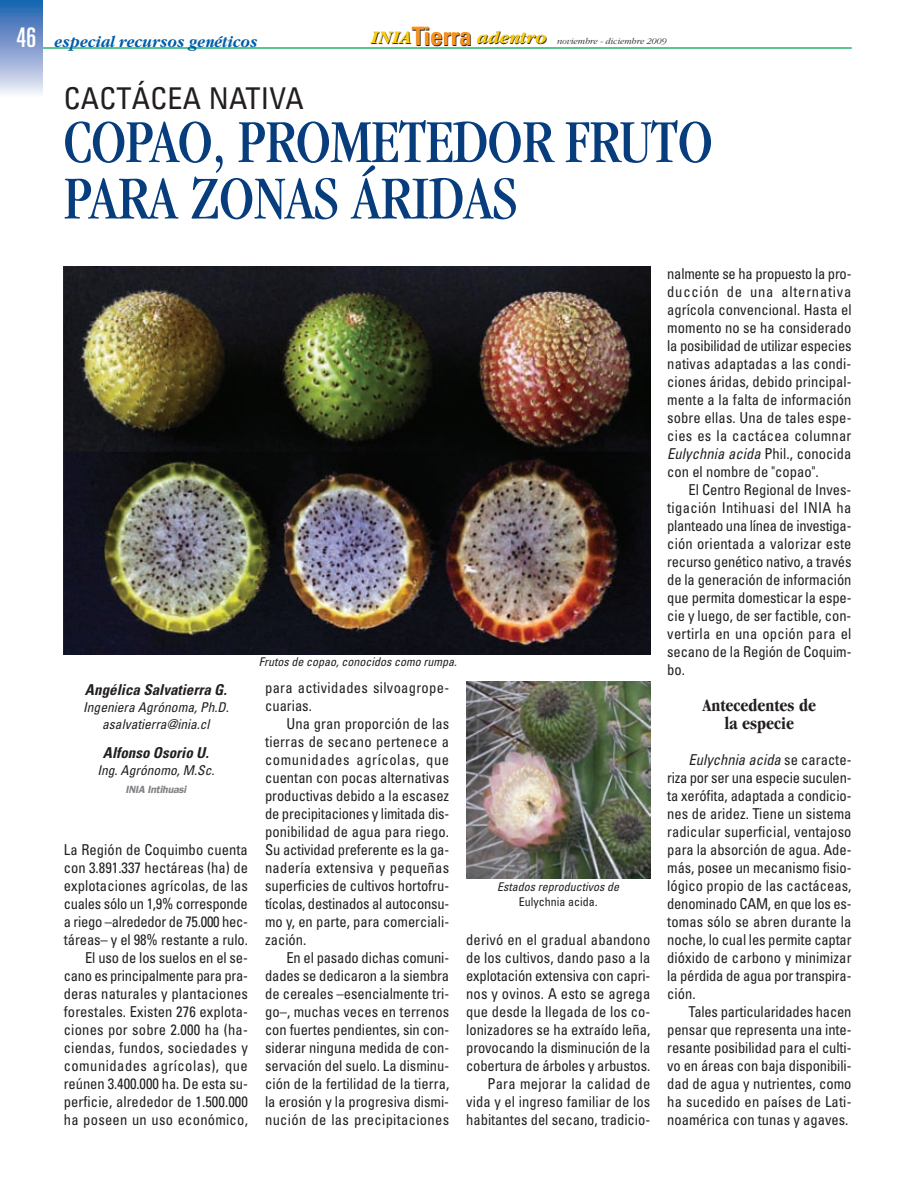
<style>
.page{position:relative;width:915px;height:1191px;background:#fff}
.page>*{position:absolute;margin:0;border:0;box-sizing:border-box;transform-origin:0 0}
.t1{font:condensed 63px/56.4px "Garamond";letter-spacing:-.01em;color:#073d7d}
.t2{font:condensed 30px "Univers";letter-spacing:.01em;color:#231f20}
.t3{font:700 condensed 18px/18px "Garamond";color:#231f20;text-align:center}
.t4{font:italic 700 17.1px "Garamond";color:#015dab;scale:.9 1}
.t5{font:condensed 15px/18px "Univers";letter-spacing:.005em;color:#231f20;text-align:justify}
.t6{font:italic 700 condensed 15px "Univers";color:#231f20}
.t7{font:italic condensed 13.5px/17.1px "Univers";color:#231f20;text-align:center}
.t8{font:italic condensed 12px/15px "Univers";color:#231f20;text-align:center}
.t9{font:italic 600 10.5px "Franklin Gothic";letter-spacing:-.02em;color:#808285}
.t10{font:italic 300 9px "Garamond";color:#231f20}
.s1{font-family:"Univers";font-weight:400;font-style:normal;font-stretch:ultra-condensed;font-size:27px;color:#fff}
.s2{font-weight:700;font-size:18.45px}
.s3{font-family:"Univers";font-weight:700;font-style:normal;font-stretch:condensed;font-size:25.35px}
.s4{font-style:normal}
.s5{font-style:italic}
</style>
<div class="page">
<hr style="left:0;top:47px;width:851px;height:2px;background:#00a54f">
<div style="left:0;top:0;width:43px;height:96px;background:linear-gradient(to bottom,#185aac,#f1ebf6)"></div>
<img style="left:64px;top:267px;width:586px;height:388px">
<img style="left:466px;top:681px;width:184px;height:197px">
<p class="t4" style="left:17px;top:35px;width:268px"><span class="s1">46</span> especial recursos genéticos</p>
<p class="t10" style="left:370px;top:38px;width:297px"><span class="s2">INIA</span><span class="s3">Tierra</span> <span class="s2">adentro</span> noviembre - diciembre 2009</p>
<h2 class="t2" style="left:64px;top:87px;width:241px">CACTÁCEA NATIVA</h2>
<h1 class="t1" style="left:64px;top:119px;width:650px">COPAO, PROMETEDOR FRUTO<br>PARA ZONAS ÁRIDAS</h1>
<p class="t6" style="left:85px;top:684px;width:146px">Angélica Salvatierra G.</p>
<p class="t7" style="left:83px;top:700px;width:150px">Ingeniera Agrónoma,Ph.D. asalvatierra@inia.cl</p>
<p class="t6" style="left:103px;top:747px;width:110px">Alfonso Osorio U.</p>
<p class="t7" style="left:97px;top:762px;width:121px">Ing.Agrónomo,M.Sc.</p>
<p class="t9" style="left:125px;top:785px;width:62px">INIA Intihuasi</p>
<p class="t5" style="left:64px;top:842px;width:185px;text-align:right">La Región de Coquimbo cuenta con 3.891.337 hectáreas (ha) de explotaciones agrícolas, de las cuales sólo un 1,9% corresponde a riego –alrededor de 75.000 hec&shy;táreas– y el 98% restante a rulo.<br>El uso de los suelos en el se&shy;cano es principalmente para pra&shy;deras naturales y plantaciones forestales. Existen 276 explota&shy;ciones por sobre 2.000 ha (ha&shy;ciendas, fundos, sociedades y comunidades agrícolas), que reúnen 3.400.000 ha. De esta su&shy;perficie, alrededor de 1.500.000 ha poseen un uso económico,</p>
<p class="t8" style="left:259px;top:655px;width:202px">Frutos de copao,conocidos como rumpa.</p>
<p class="t5" style="left:265px;top:680px;width:185px">para actividades silvoagrope&shy;cuarias.</p>
<p class="t5" style="left:265px;top:716px;width:185px;text-indent:21px">Una gran proporción de las tierras de secano pertenece a comunidades agrícolas, que cuentan con pocas alternativas productivas debido a la escasez de precipitaciones y limitada dis&shy;ponibilidad de agua para riego.<br>Su actividad preferente es la ga&shy;nadería extensiva y pequeñas superficies de cultivos hortofru&shy;tícolas, destinados al autoconsu&shy;mo y, en parte, para comerciali&shy;zación.</p>
<p class="t5" style="left:265px;top:950px;width:185px;text-indent:21px">En el pasado dichas comuni&shy;dades se dedicaron a la siembra de cereales –esencialmente tri&shy;go–, muchas veces en terrenos con fuertes pendientes, sin con&shy;siderar ninguna medida de con&shy;servación del suelo. La disminu&shy;ción de la fertilidad de la tierra, la erosión y la progresiva dismi&shy;nución de las precipitaciones</p>
<p class="t8" style="left:497px;top:880px;width:126px">Estados reproductivos de<br><span class="s4">Eulychnia acida</span>.</p>
<p class="t5" style="left:466px;top:932px;width:185px;text-align:right">derivó en el gradual abandono de los cultivos, dando paso a la explotación extensiva con capri&shy;nos y ovinos. A esto se agrega que desde la llegada de los co&shy;lonizadores se ha extraído leña, provocando la disminución de la cobertura de árboles y arbustos.<br>Para mejorar la calidad de vida y el ingreso familiar de los habitantes del secano, tradicio-</p>
<p class="t5" style="left:667px;top:266px;width:186px">nalmente se ha propuesto la pro&shy;ducción de una alternativa agrícola convencional. Hasta el momento no se ha considerado la posibilidad de utilizar especies nativas adaptadas a las condi&shy;ciones áridas, debido principal&shy;mente a la falta de información sobre ellas. Una de tales espe&shy;cies es la cactácea columnar <span class="s5">Eulychnia acida</span> Phil., conocida con el nombre de "copao".</p>
<p class="t5" style="left:667px;top:482px;width:186px;text-indent:21px">El Centro Regional de Inves&shy;tigación Intihuasi del INIA ha planteado una línea de investiga&shy;ción orientada a valorizar este recurso genético nativo, a través de la generación de información que permita domesticar la espe&shy;cie y luego, de ser factible, con&shy;vertirla en una opción para el secano de la Región de Coquim&shy;bo.</p>
<p class="t3" style="left:702px;top:698px;width:115px">Antecedentes de la especie</p>
<p class="t5" style="left:667px;top:752px;width:186px;text-indent:21px"><span class="s5">Eulychnia acida</span> s e c a r a c t e - riza por ser una especie suculen&shy;ta xerófita, adaptada a condicio&shy;nes de aridez. Tiene un sistema radicular superficial, ventajoso para la absorción de agua. Ade&shy;más, posee un mecanismo fisio&shy;lógico propio de las cactáceas, denominado CAM, en que los es&shy;tomas sólo se abren durante la noche, lo cual les permite captar dióxido de carbono y minimizar la pérdida de agua por transpira&shy;ción.</p>
<p class="t5" style="left:667px;top:1004px;width:186px;text-indent:21px">Tales particularidades hacen pensar que representa una inte&shy;resante posibilidad para el culti&shy;vo en áreas con baja disponibili&shy;dad de agua y nutrientes, como ha sucedido en países de Lati&shy;noamérica con tunas y agaves.</p>
</div>
